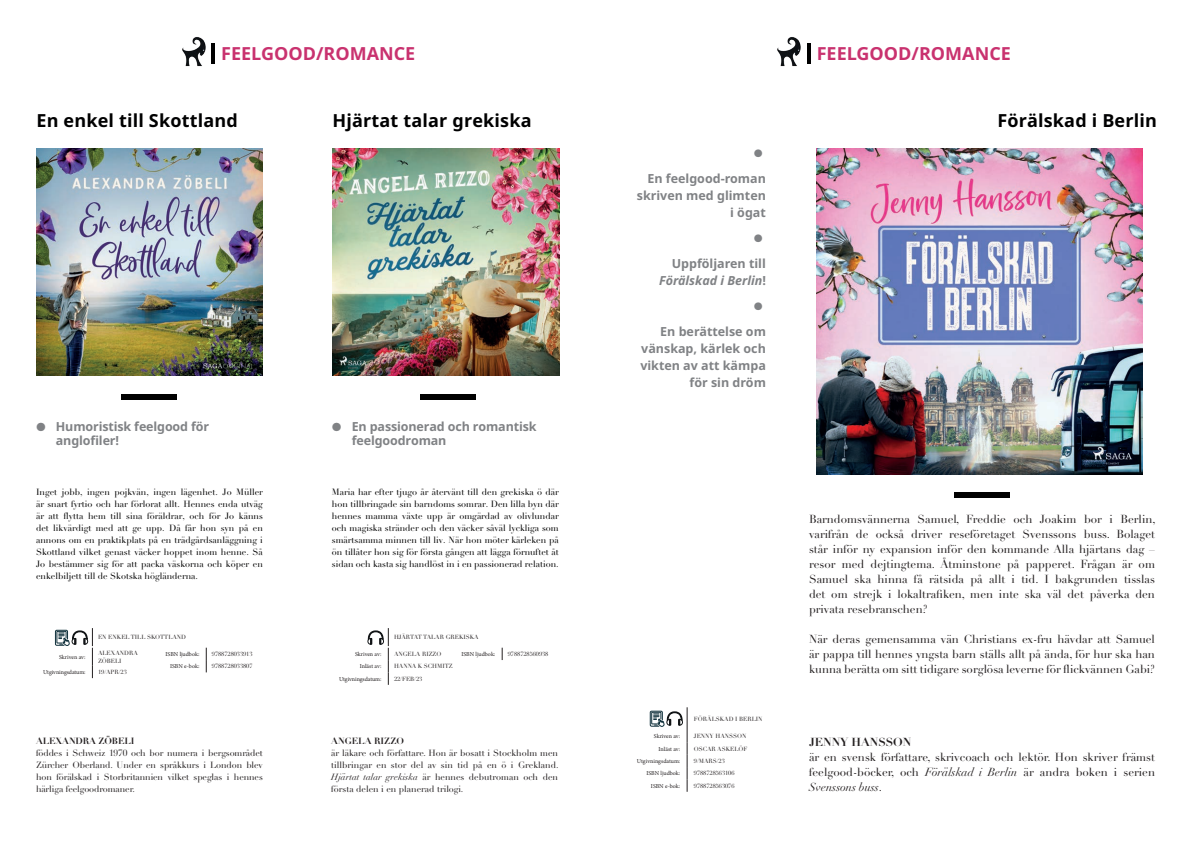
<style>
.page{position:relative;width:1191px;height:842px;background:#fff}
.page>*{position:absolute;margin:0;border:0;box-sizing:border-box;transform-origin:0 0}
.Ro_Re_S_14_T_10_Lef{font:700 18px "Noto Sans";letter-spacing:.01em;color:#000001}
.t1{font:700 18px "Noto Sans";color:#c9326f}
.t2{font:700 12.5px/17px "Noto Sans";color:#808285;text-align:right}
.t3{font:11.5px/15px "Didot LT Pro";color:#231f20;text-align:justify}
.t4{font:700 11.5px "Didot LT Pro";color:#231f20}
.t5{font:11.5px "Depot New";color:#808285}
.Ope_Re_S_9_L_14_Le_J{font:9px/12px "Didot LT Pro";color:#000001;text-align:justify}
.t6{font:9px/12px "Didot LT Pro";letter-spacing:-.01em;color:#231f20;text-align:justify}
.t7{font:700 9px "Didot LT Pro";letter-spacing:-.01em;color:#231f20}
.t8{font:6px/8px "Didot LT Pro";color:#231f20}
.t9{font:6px "Minion Pro";letter-spacing:-.005em;color:#231f20}
.s1{font-family:"Depot New";font-weight:400}
.s2{font-style:italic}
</style>
<div class="page">
<img style="left:36px;top:149px;width:227px;height:226px">
<img style="left:332px;top:149px;width:227px;height:226px">
<div style="left:122px;top:394px;width:55px;height:6px;background:#000"></div>
<div style="left:420px;top:394px;width:55px;height:6px;background:#000"></div>
<img style="left:816px;top:149px;width:326px;height:326px">
<div style="left:954px;top:492px;width:55px;height:6px;background:#000"></div>
<img style="left:182px;top:37px;width:24px;height:30px">
<hr style="left:212px;top:44px;width:3px;height:20px;background:#000">
<img style="left:777px;top:37px;width:24px;height:30px">
<hr style="left:807px;top:44px;width:3px;height:20px;background:#000">
<svg style="left:206px;top:648px;width:1px;height:24px"></svg>
<svg style="left:55px;top:628px;width:38px;height:50px"></svg>
<svg style="left:501px;top:648px;width:1px;height:12px"></svg>
<svg style="left:368px;top:628px;width:21px;height:57px"></svg>
<svg style="left:650px;top:707px;width:37px;height:85px"></svg>
<h1 class="t1" style="left:221px;top:40px;width:196px">FEELGOOD/ROMANCE</h1>
<h1 class="t1" style="left:816px;top:40px;width:196px">FEELGOOD/ROMANCE</h1>
<p class="Ro_Re_S_14_T_10_Lef" style="left:36px;top:108px;width:203px">En enkel till Skottland</p>
<p class="Ro_Re_S_14_T_10_Lef" style="left:332px;top:108px;width:200px">Hjärtat talar grekiska</p>
<p class="t2" style="left:56px;top:420px;width:155px;line-height:14px;text-align:left;text-indent:-20px"><span class="s1">●</span> Humoristisk feelgood för anglofiler!</p>
<p class="t2" style="left:352px;top:420px;width:186px;line-height:14px;text-align:left;text-indent:-20px"><span class="s1">●</span> En passionerad och romantisk feelgoodroman</p>
<p class="Ope_Re_S_9_L_14_Le_J" style="left:36px;top:486px;width:228px">Inget jobb, ingen pojkvän, ingen lägenhet. Jo Müller är snart fyrtio och har förlorat allt. Hennes enda utväg är att flytta hem till sina föräldrar, och för Jo känns det likvärdigt med att ge upp. Då får hon syn på en annons om en praktikplats på en trädgårdsanläggning i Skottland vilket genast väcker hoppet inom henne. Så Jo bestämmer sig för att packa väskorna och köper en enkelbiljett till de Skotska högländerna.</p>
<p class="Ope_Re_S_9_L_14_Le_J" style="left:332px;top:486px;width:228px">Maria har efter tjugo år återvänt till den grekiska ö där hon tillbringade sin barndoms somrar. Den lilla byn där hennes mamma växte upp är omgärdad av olivlundar och magiska stränder och den väcker såväl lyckliga som smärtsamma minnen till liv. När hon möter kärleken på ön tillåter hon sig för första gången att lägga förnuftet åt sidan och kasta sig handlöst in i en passionerad relation.</p>
<p class="t8" style="left:98px;top:633px;width:90px">EN ENKEL TILL SKOTTLAND</p>
<p class="t8" style="left:394px;top:633px;width:86px">HJÄRTAT TALAR GREKISKA</p>
<p class="t9" style="left:59px;top:653px;width:28px">Skriven av:</p>
<p class="t8" style="left:98px;top:649px;width:41px">ALEXANDRA<br>ZÖBELI</p>
<p class="t9" style="left:43px;top:668px;width:44px">Utgivningsdatum:</p>
<p class="t8" style="left:98px;top:668px;width:30px">19/APR/23</p>
<p class="t9" style="left:166px;top:650px;width:35px">ISBN ljudbok:</p>
<p class="t8" style="left:212px;top:650px;width:42px">9788728033913</p>
<p class="t9" style="left:170px;top:662px;width:31px">ISBN e-bok:</p>
<p class="t8" style="left:212px;top:662px;width:42px">9788728033807</p>
<p class="t9" style="left:355px;top:650px;width:28px">Skriven av:</p>
<p class="t8" style="left:394px;top:650px;width:49px">ANGELA RIZZO</p>
<p class="t9" style="left:360px;top:662px;width:23px">Inläst av:</p>
<p class="t8" style="left:394px;top:662px;width:60px">HANNA K SCHMITZ</p>
<p class="t9" style="left:339px;top:675px;width:44px">Utgivningsdatum:</p>
<p class="t8" style="left:394px;top:675px;width:30px">22/FEB/23</p>
<p class="t9" style="left:461px;top:650px;width:35px">ISBN ljudbok:</p>
<p class="t8" style="left:508px;top:650px;width:42px">9788728560938</p>
<p class="t7" style="left:36px;top:735px;width:100px">ALEXANDRA ZÖBELI</p>
<p class="t6" style="left:36px;top:747px;width:228px">föddes i Schweiz 1970 och bor numera i bergsområdet Zürcher Oberland. Under en språkkurs i London blev hon förälskad i Storbritannien vilket speglas i hennes härliga feelgoodromaner.</p>
<p class="t7" style="left:331px;top:735px;width:74px">ANGELA RIZZO</p>
<p class="t6" style="left:331px;top:747px;width:229px">är läkare och författare. Hon är bosatt i Stockholm men tillbringar en stor del av sin tid på en ö i Grekland.<br><span class="s2">Hjärtat talar grekiska</span> är hennes debutroman och den första delen i en planerad trilogi.</p>
<p class="t5" style="left:753px;top:146px;width:10px">●</p>
<p class="t2" style="left:637px;top:170px;width:131px">En feelgood-roman skriven med glimten i ögat</p>
<p class="t5" style="left:753px;top:231px;width:10px">●</p>
<p class="t2" style="left:659px;top:255px;width:108px">Uppföljaren till<br><span class="s2">Förälskad i Berlin</span>!</p>
<p class="t5" style="left:753px;top:299px;width:10px">●</p>
<p class="t2" style="left:640px;top:323px;width:127px">En berättelse om vänskap, kärlek och vikten av att kämpa för sin dröm</p>
<p class="Ro_Re_S_14_T_10_Lef" style="left:997px;top:108px;width:161px">Förälskad i Berlin</p>
<p class="t8" style="left:694px;top:715px;width:70px">FÖRÄLSKAD I BERLIN</p>
<p class="t9" style="left:654px;top:732px;width:28px">Skriven av:</p>
<p class="t8" style="left:694px;top:732px;width:54px">JENNY HANSSON</p>
<p class="t9" style="left:658px;top:745px;width:23px">Inläst av:</p>
<p class="t8" style="left:694px;top:745px;width:55px">OSCAR ASKELÖF</p>
<p class="t9" style="left:637px;top:757px;width:45px">Utgivningsdatum:</p>
<p class="t8" style="left:694px;top:757px;width:32px">9/MARS/23</p>
<p class="t9" style="left:646px;top:769px;width:35px">ISBN ljudbok:</p>
<p class="t8" style="left:694px;top:769px;width:42px">9788728563106</p>
<p class="t9" style="left:651px;top:782px;width:31px">ISBN e-bok:</p>
<p class="t8" style="left:694px;top:782px;width:42px">9788728563076</p>
<p class="t3" style="left:809px;top:512px;width:348px">Barndomsvännerna Samuel, Freddie och Joakim bor i Berlin, varifrån de också driver reseföretaget Svenssons buss. Bolaget står inför ny expansion inför den kommande Alla hjärtans dag – resor med dejtingtema. Åtminstone på papperet. Frågan är om Samuel ska hinna få rätsida på allt i tid. I bakgrunden tisslas det om strejk i lokaltrafiken, men inte ska väl det påverka den privata resebranschen?</p>
<p class="t3" style="left:809px;top:632px;width:347px">När deras gemensamma vän Christians ex-fru hävdar att Samuel är pappa till hennes yngsta barn ställs allt på ända, för hur ska han kunna berätta om sitt tidigare sorglösa leverne för flickvännen Gabi?</p>
<p class="t4" style="left:809px;top:734px;width:104px">JENNY HANSSON</p>
<p class="t3" style="left:809px;top:749px;width:347px">är en svensk författare, skrivcoach och lektör. Hon skriver främst feelgood-böcker, och <span class="s2">Förälskad i Berlin</span> är andra boken i serien <span class="s2">Svenssons buss</span>.</p>
</div>
